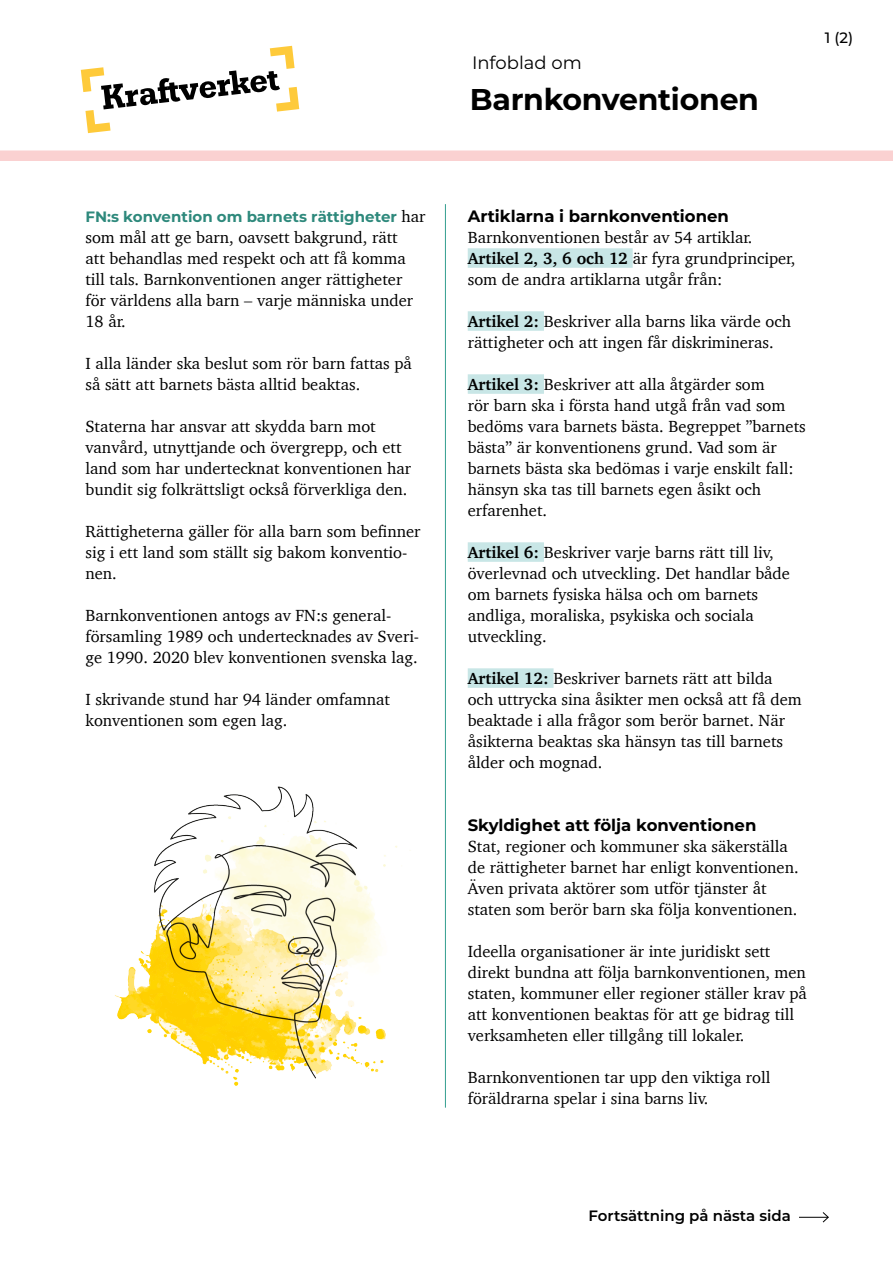
<style>
.page{position:relative;width:893px;height:1263px;background:#fff}
.page>*{position:absolute;margin:0;border:0;box-sizing:border-box;transform-origin:0 0}
.H1_Rubrik_DEL_1{font:700 30px "Montserrat";letter-spacing:-.01em;color:#000}
.t1{font:18px "Montserrat";color:#000}
.Stödmaterial_brödtext{font:16.5px/21px "Charter";color:#000}
.Stödmaterial_infoblad_rubrik_2_ny{font:700 16.5px "Montserrat";color:#000}
.Stödmaterial_brödtext-2{font:700 15px "Montserrat";color:#2e897c}
.t2{font:600 15px "Montserrat";color:#000}
.t3{font:500 15px "Montserrat";color:#000}
.s1{font-family:"Charter";font-weight:400;font-size:16.5px;color:#000}
.s2{font-weight:700}
</style>
<div class="page">
<svg style="left:81px;top:46px;width:218px;height:87px"></svg>
<div style="left:0;top:150px;width:893px;height:11px;background:#fad1d1"></div>
<img style="left:115px;top:786px;width:296px;height:300px">
<hr style="left:445px;top:204px;width:1px;height:903px;background:#349e8f">
<div style="left:468px;top:248px;width:165px;height:20px;background:#c8e6e6"></div>
<div style="left:468px;top:311px;width:76px;height:20px;background:#c8e6e6"></div>
<div style="left:468px;top:374px;width:76px;height:20px;background:#c8e6e6"></div>
<div style="left:468px;top:542px;width:76px;height:20px;background:#c8e6e6"></div>
<div style="left:468px;top:668px;width:86px;height:20px;background:#c8e6e6"></div>
<svg style="left:799px;top:1212px;width:30px;height:11px"></svg>
<p class="Stödmaterial_brödtext-2" style="left:85px;top:206px;width:342px">FN:s konvention om barnets rättigheter <span class="s1">har</span></p>
<p class="Stödmaterial_brödtext" style="left:85px;top:227px;width:329px">som mål att ge barn, oavsett bakgrund, rätt att behandlas med respekt och att få komma till tals. Barnkonventionen anger rättigheter för världens alla barn – varje människa under 18 år.</p>
<p class="Stödmaterial_brödtext" style="left:85px;top:353px;width:328px">I alla länder ska beslut som rör barn fattas på så sätt att barnets bästa alltid beaktas.</p>
<p class="Stödmaterial_brödtext" style="left:85px;top:416px;width:327px">Staterna har ansvar att skydda barn mot vanvård, utnyttjande och övergrepp, och ett land som har undertecknat konventionen har bundit sig folkrättsligt också förverkliga den.</p>
<p class="Stödmaterial_brödtext" style="left:85px;top:521px;width:337px">Rättigheterna gäller för alla barn som befinner sig i ett land som ställt sig bakom konventio&shy;nen.</p>
<p class="Stödmaterial_brödtext" style="left:85px;top:605px;width:335px">Barnkonventionen antogs av FN:s general&shy;församling 1989 och undertecknades av Sveri&shy;ge 1990. 2020 blev konventionen svenska lag.</p>
<p class="Stödmaterial_brödtext" style="left:85px;top:689px;width:306px">I skrivande stund har 94 länder omfamnat konventionen som egen lag.</p>
<p class="t1" style="left:472px;top:50px;width:111px">Infoblad om</p>
<h1 class="H1_Rubrik_DEL_1" style="left:470px;top:77px;width:291px">Barnkonventionen</h1>
<p class="t3" style="left:825px;top:27px;width:30px">1 (2)</p>
<p class="Stödmaterial_infoblad_rubrik_2_ny" style="left:468px;top:204px;width:263px">Artiklarna i barnkonventionen</p>
<p class="Stödmaterial_brödtext" style="left:468px;top:227px;width:329px">Barnkonventionen består av 54 artiklar.<br><span class="s2">Artikel 2, 3, 6 och 12</span> är fyra grundprinciper, som de andra artiklarna utgår från:</p>
<p class="Stödmaterial_brödtext" style="left:468px;top:311px;width:325px"><span class="s2">Artikel 2:</span> Beskriver alla barns lika värde och rättigheter och att ingen får diskrimineras.</p>
<p class="Stödmaterial_brödtext" style="left:468px;top:374px;width:340px"><span class="s2">Artikel 3:</span> Beskriver att alla åtgärder som<br>rör barn ska i första hand utgå från vad som bedöms vara barnets bästa. Begreppet ”barnets bästa” är konventionens grund. Vad som är barnets bästa ska bedömas i varje enskilt fall: hänsyn ska tas till barnets egen åsikt och erfarenhet.</p>
<p class="Stödmaterial_brödtext" style="left:468px;top:542px;width:324px"><span class="s2">Artikel 6:</span> Beskriver varje barns rätt till liv, överlevnad och utveckling. Det handlar både om barnets fysiska hälsa och om barnets andliga, moraliska, psykiska och sociala utveckling.</p>
<p class="Stödmaterial_brödtext" style="left:468px;top:668px;width:335px"><span class="s2">Artikel 12:</span> Beskriver barnets rätt att bilda och uttrycka sina åsikter men också att få dem beaktade i alla frågor som berör barnet. När åsikterna beaktas ska hänsyn tas till barnets ålder och mognad.</p>
<p class="Stödmaterial_infoblad_rubrik_2_ny" style="left:468px;top:813px;width:290px">Skyldighet att följa konventionen</p>
<p class="Stödmaterial_brödtext" style="left:468px;top:836px;width:332px">Stat, regioner och kommuner ska säkerställa de rättigheter barnet har enligt konventionen.<br>Även privata aktörer som utför tjänster åt staten som berör barn ska följa konventionen.</p>
<p class="Stödmaterial_brödtext" style="left:468px;top:941px;width:341px">Ideella organisationer är inte juridiskt sett direkt bundna att följa barnkonventionen, men staten, kommuner eller regioner ställer krav på att konventionen beaktas för att ge bidrag till verksamheten eller tillgång till lokaler.</p>
<p class="Stödmaterial_brödtext" style="left:468px;top:1067px;width:304px">Barnkonventionen tar upp den viktiga roll föräldrarna spelar i sina barns liv.</p>
<p class="t2" style="left:588px;top:1205px;width:204px">Fortsättning på nästa sida</p>
</div>
